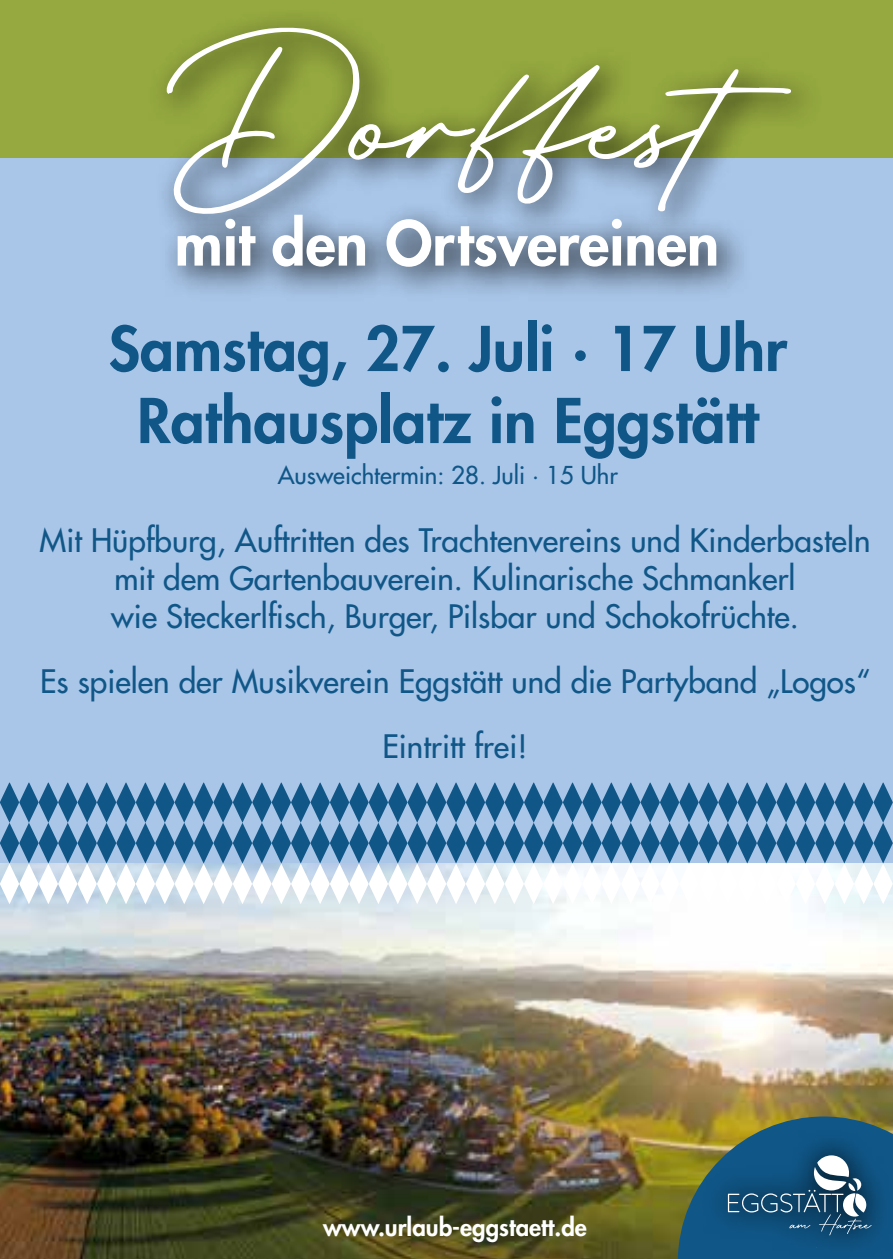
<style>
.page{position:relative;width:893px;height:1259px;background:#a9c6e9}
.page>*{position:absolute;margin:0;border:0;box-sizing:border-box;transform-origin:0 0}
.t1{font:270px "Retro Signature";color:#fff}
.t2{font:800 60px/72px "Futura";color:#105788;text-align:center}
.t3{font:800 60px "Futura";color:#fff}
.t4{font:31.5px/37.8px "Futura";color:#105788;text-align:center}
.t5{font:24px "Futura";color:#105788}
.t6{font:800 24px "Futura";color:#fff}
</style>
<div class="page">
<img style="left:0;top:904px;width:893px;height:355px">
<svg style="left:0;top:782px;width:893px;height:122px"></svg>
<div style="left:0;top:0;width:893px;height:157px;background:#95a940"></div>
<div style="left:147px;top:8px;width:679px;height:242px;background:#000;opacity:.75"></div>
<svg style="left:678px;top:1116px;width:215px;height:143px;background:#336376"></svg>
<div style="left:159px;top:196px;width:594px;height:106px;background:#000;opacity:.75"></div>
<h1 class="t1" style="left:161px;top:-37px;width:575px">Dorffest</h1>
<h2 class="t3" style="left:175px;top:203px;width:546px">mit den Ortsvereinen</h2>
<h2 class="t2" style="left:108px;top:312px;width:680px">Samstag, 27. Juli · 17 Uhr<br>Rathausplatz in Eggstätt</h2>
<p class="t5" style="left:278px;top:459px;width:342px">Ausweichtermin: 28. Juli · 15 Uhr</p>
<p class="t4" style="left:40px;top:521px;width:832px">Mit Hüpfburg, Auftritten des Trachtenvereins und Kinderbasteln mit dem Gartenbauverein. Kulinarische Schmankerl<br>wie Steckerlfisch, Burger, Pilsbar und Schokofrüchte.</p>
<p class="t4" style="left:40px;top:648px;width:831px;line-height:64.8px">Es spielen der Musikverein Eggstätt und die Partyband „Logos“<br>Eintritt frei!</p>
<p class="t6" style="left:323px;top:1210px;width:265px">www.urlaub-eggstaett.de</p>
</div>
